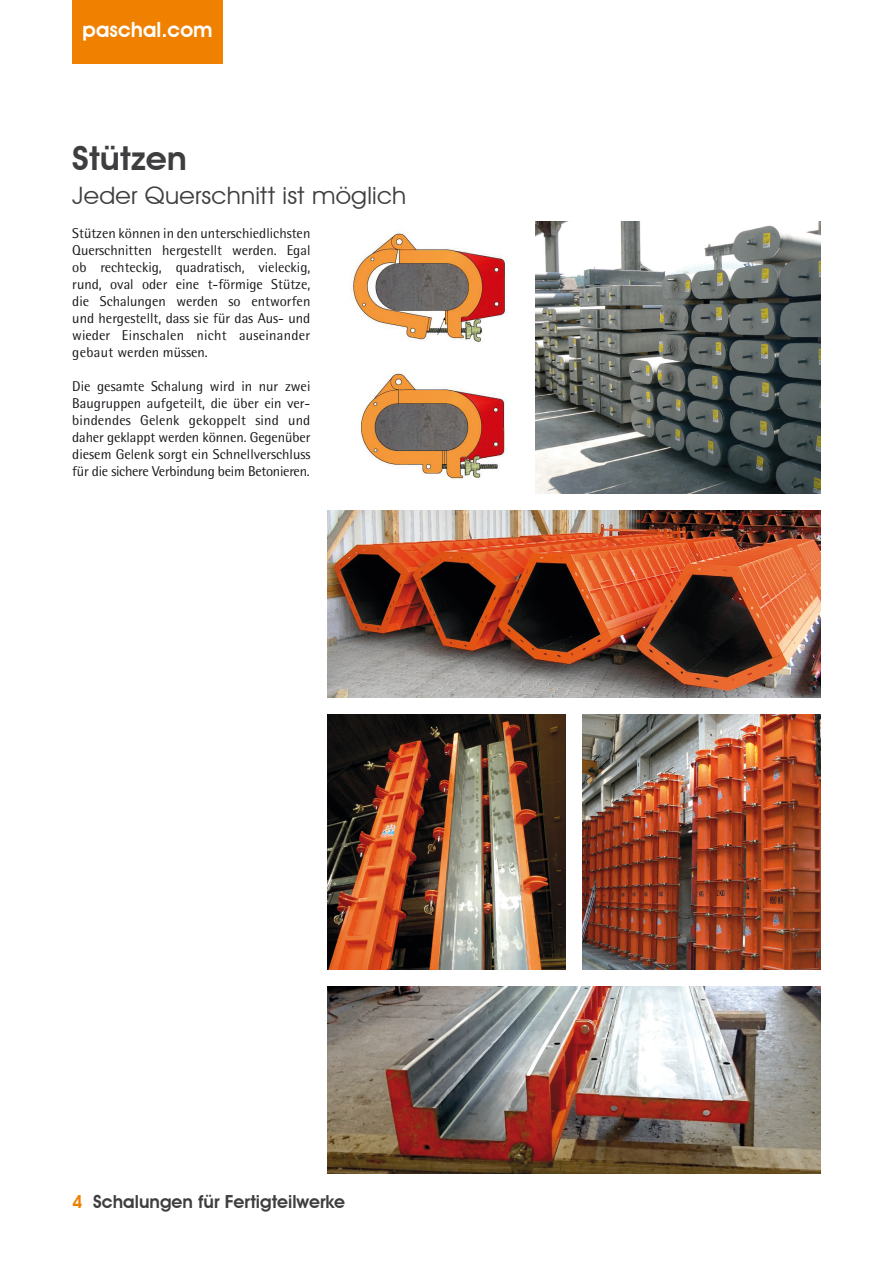
<style>
.page{position:relative;width:893px;height:1263px;background:#fff}
.page>*{position:absolute;margin:0;border:0;box-sizing:border-box;transform-origin:0 0}
.t1{font:600 33px "Avant Garde IT Cby BT";letter-spacing:.005em;color:#3e3e40;scale:1.05 1}
.t2{font:24px "Avant Garde IT Cby BT";letter-spacing:.01em;color:#3e3e40;scale:1.05 1}
.t3{font:600 21px "Avant Garde IT Cby BT";color:#fff}
.t4{font:600 18px "Avant Garde IT Cby BT";color:#3e3e40}
.Bildunterschriften{font:14.25px/17px "Rotis Semi Sans";color:#1a171b;text-align:justify}
.s1{color:#ef8000}
</style>
<div class="page">
<div style="left:72px;top:0;width:151px;height:64px;background:#ef8000"></div>
<img style="left:536px;top:221px;width:285px;height:272px">
<img style="left:327px;top:714px;width:239px;height:255px">
<img style="left:327px;top:510px;width:494px;height:187px">
<img style="left:583px;top:714px;width:238px;height:255px">
<img style="left:327px;top:986px;width:494px;height:188px">
<img style="left:351px;top:231px;width:155px;height:249px">
<div style="left:330px;top:344px;width:189px;height:24px;background:#fff"></div>
<div style="left:431px;top:335px;width:13px;height:22px;background:#fff"></div>
<h3 class="t3" style="left:82px;top:17px;width:132px">paschal.com</h3>
<p class="t1" style="left:72px;top:139px;width:111px">Stützen</p>
<p class="t2" style="left:72px;top:181px;width:320px">Jeder Querschnitt ist möglich</p>
<p class="Bildunterschriften" style="left:72px;top:225px;width:240px">Stützen können in den unterschiedlichsten Querschnitten hergestellt werden. Egal ob rechteckig, quadratisch, vieleckig, rund, oval oder eine t-förmige Stütze, die Schalungen werden so entworfen und hergestellt, dass sie für das Aus- und wieder Einschalen nicht auseinander gebaut werden müssen.</p>
<p class="Bildunterschriften" style="left:72px;top:378px;width:240px">Die gesamte Schalung wird in nur zwei Baugruppen aufgeteilt, die über ein ver&shy;bindendes Gelenk gekoppelt sind und daher geklappt werden können. Gegenüber diesem Gelenk sorgt ein Schnellverschluss für die sichere Verbindung beim Betonieren.</p>
<p class="t4" style="left:72px;top:1190px;width:274px"><span class="s1">4</span> Schalungen für Fertigteilwerke</p>
</div>
